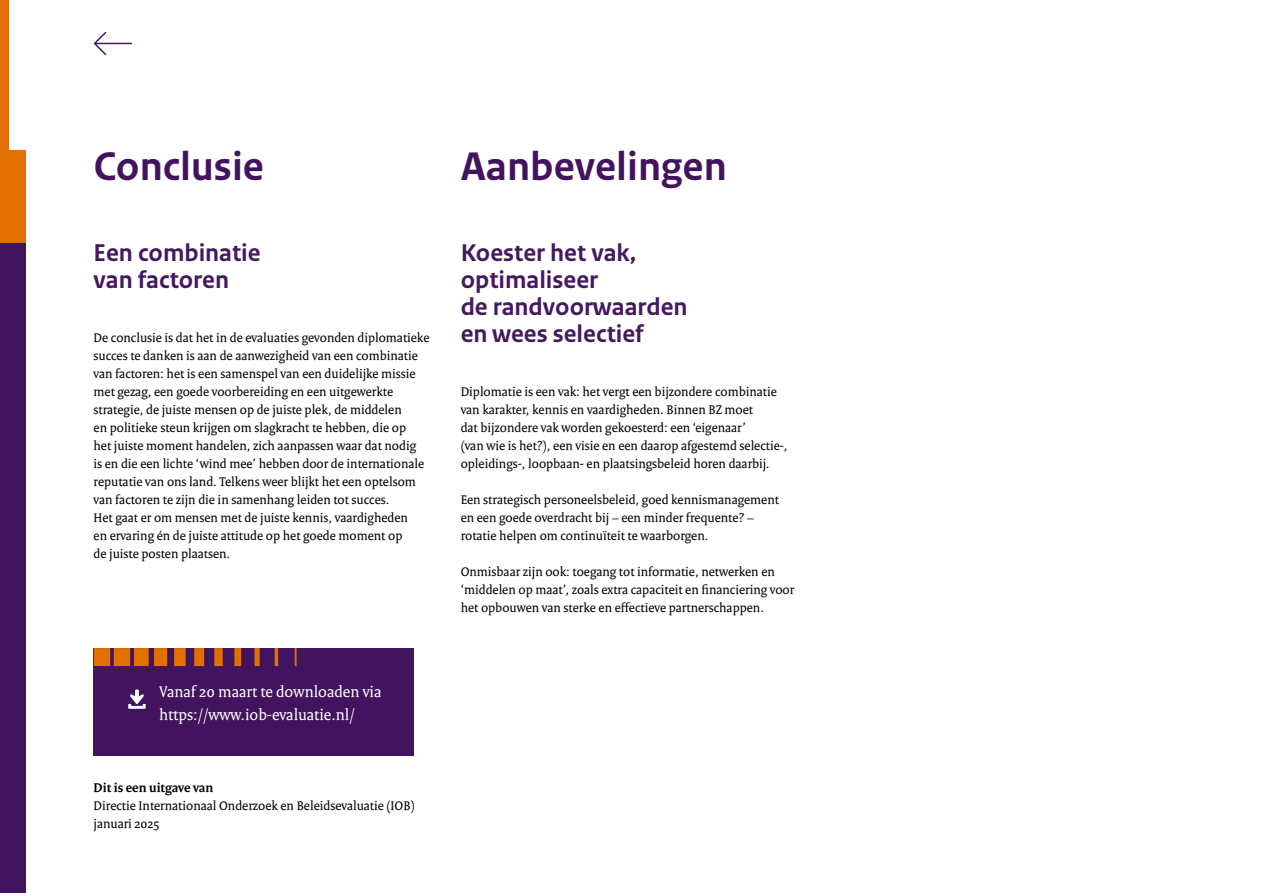
<style>
.page{position:relative;width:1263px;height:893px;background:#fff}
.page>*{position:absolute;margin:0;border:0;box-sizing:border-box;transform-origin:0 0}
.t1{font:700 42px "Rijksoverheid Sans Text";color:#42145f}
.H2_factoren{font:700 25.5px/27px "Rijksoverheid Sans Text";color:#44195e}
.p_Normal{font:16.5px/22.5px "Rijksoverheid Serif";color:#fff}
.p_Normal-2{font:13.5px/18px "Rijksoverheid Serif";color:#000}
.p_Normal-3{font:700 13.5px "Rijksoverheid Serif";color:#000}
</style>
<div class="page">
<hr style="left:96px;top:43px;width:36px;height:1px;background:#44195e">
<svg style="left:93px;top:31px;width:15px;height:25px"></svg>
<div style="left:94px;top:648px;width:320px;height:108px;background:#42145f"></div>
<svg style="left:128px;top:689px;width:18px;height:20px"></svg>
<svg style="left:94px;top:648px;width:203px;height:18px"></svg>
<div style="left:0;top:0;width:9px;height:252px;background:#e17000"></div>
<div style="left:0;top:151px;width:26px;height:101px;background:#e17000"></div>
<div style="left:0;top:243px;width:26px;height:650px;background:#42145f"></div>
<h1 class="t1" style="left:94px;top:143px;width:172px">Conclusie</h1>
<h2 class="H2_factoren" style="left:94px;top:240px;width:169px">Een combinatie van factoren</h2>
<p class="p_Normal-2" style="left:94px;top:329px;width:337px">De conclusie is dat het in de evaluaties gevonden diplomatieke succes te danken is aan de aanwezigheid van een combinatie van factoren: het is een samenspel van een duidelijke missie met gezag, een goede voorbereiding en een uitgewerkte strategie, de juiste mensen op de juiste plek, de middelen<br>en politieke steun krijgen om slagkracht te hebben, die op<br>het juiste moment handelen, zich aanpassen waar dat nodig<br>is en die een lichte ‘wind mee’ hebben door de internationale reputatie van ons land. Telkens weer blijkt het een optelsom van factoren te zijn die in samenhang leiden tot succes.<br>Het gaat er om mensen met de juiste kennis, vaardigheden<br>en ervaring én de juiste attitude op het goede moment op<br>de juiste posten plaatsen.</p>
<p class="p_Normal" style="left:159px;top:681px;width:224px">Vanaf 20 maart te downloaden via https://www.iob-evaluatie.nl/</p>
<p class="p_Normal-3" style="left:94px;top:779px;width:121px">Dit is een uitgave van</p>
<p class="p_Normal-2" style="left:94px;top:797px;width:323px">Directie Internationaal Onderzoek en Beleidsevaluatie (IOB)</p>
<p class="p_Normal-2" style="left:94px;top:815px;width:67px">januari 2025</p>
<h1 class="t1" style="left:461px;top:143px;width:268px">Aanbevelingen</h1>
<h2 class="H2_factoren" style="left:461px;top:240px;width:228px">Koester het vak, optimaliseer<br>de randvoorwaarden en wees selectief</h2>
<p class="p_Normal-2" style="left:461px;top:383px;width:328px">Diplomatie is een vak: het vergt een bijzondere combinatie van karakter, kennis en vaardigheden. Binnen BZ moet<br>dat bijzondere vak worden gekoesterd: een ‘eigenaar’<br>(van wie is het?), een visie en een daarop afgestemd selectie-, opleidings-, loopbaan- en plaatsingsbeleid horen daarbij.</p>
<p class="p_Normal-2" style="left:461px;top:491px;width:320px">Een strategisch personeelsbeleid, goed kennismanagement en een goede overdracht bij – een minder frequente? – rotatie helpen om continuïteit te waarborgen.</p>
<p class="p_Normal-2" style="left:461px;top:563px;width:335px">Onmisbaar zijn ook: toegang tot informatie, netwerken en ‘middelen op maat’, zoals extra capaciteit en financiering voor het opbouwen van sterke en effectieve partnerschappen.</p>
</div>
